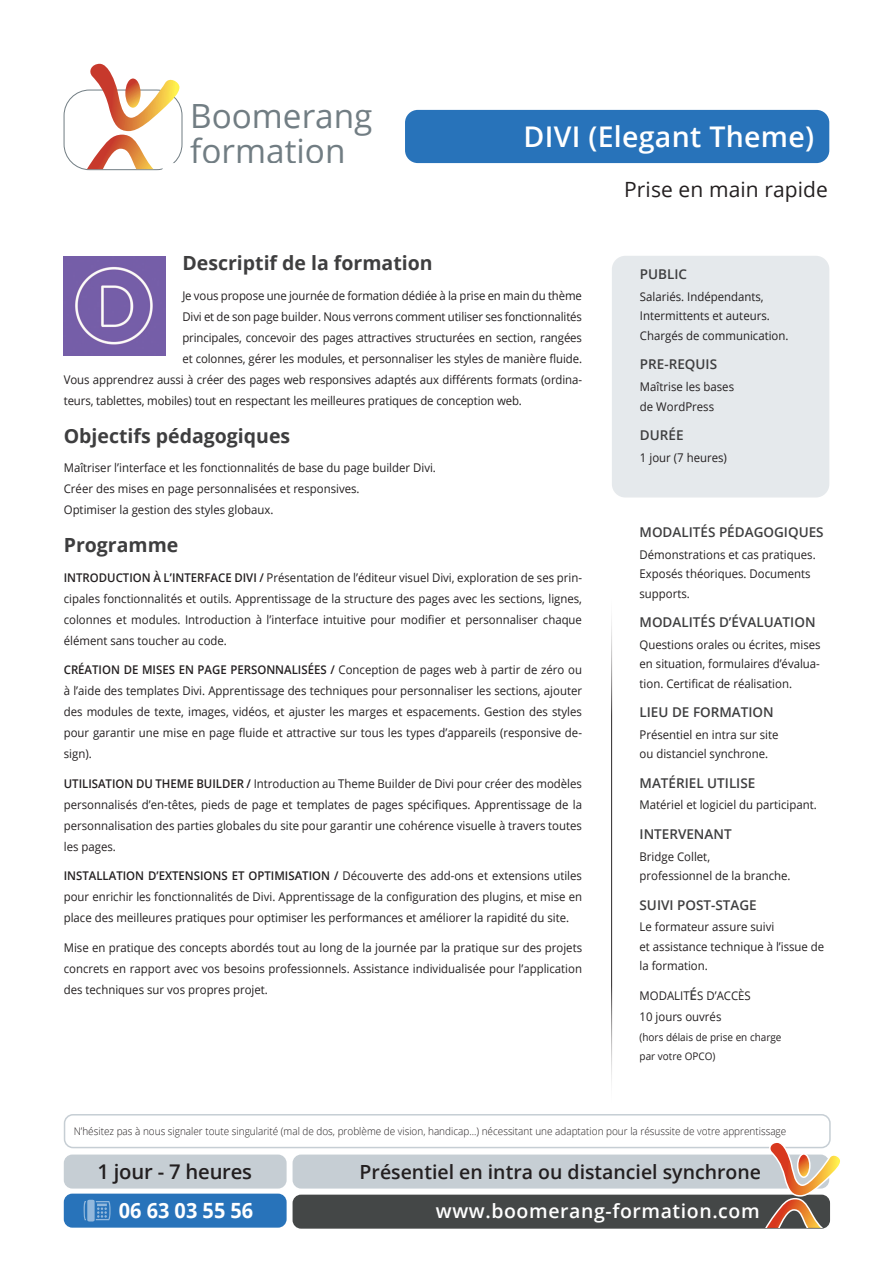
<style>
.page{position:relative;width:893px;height:1263px;background:#fff}
.page>*{position:absolute;margin:0;border:0;box-sizing:border-box;transform-origin:0 0}
.t1{font:33.3px/35px "Open Sans";color:#717d83}
.t2{font:600 28.5px "Open Sans";letter-spacing:.01em;color:#fff}
.t3{font:21px "Open Sans";letter-spacing:.005em;color:#231f20}
.t4{font:700 21px "Open Sans";color:#fff;scale:.95 1}
.t5{font:600 20.25px "Open Sans";letter-spacing:-.01em;color:#231f20}
.t6{font:700 19.5px "Open Sans";color:#3e3e3f}
.t7{font:600 19.5px "Open Sans";color:#231f20}
.t8{font:600 19.5px "Open Sans";letter-spacing:.03em;color:#fff}
.t9{font:600 13.5px "Open Sans";color:#3e3e3f}
.t10{font:12px/21px "Open Sans";color:#231f20;scale:.95 1}
.t11{font:300 10.5px "Open Sans";color:#231f20;scale:.95 1}
.t12{font:10.5px/19.5px "Open Sans";color:#231f20;scale:.95 1}
.s1{font-weight:600}
.s2{font-weight:600;font-size:13.5px;color:#3e3e3f}
</style>
<div class="page">
<div style="left:613px;top:257px;width:216px;height:240px;background:#e5e9ec;border-radius:13px"></div>
<div style="left:612px;top:256px;width:217px;height:241px;border:2px solid #c6ced4;border-radius:13px"></div>
<div style="left:293px;top:1194px;width:537px;height:35px;background:#444747;border-radius:9px"></div>
<div style="left:64px;top:1193px;width:223px;height:34px;background:#2873ba;border-radius:9px"></div>
<svg style="left:83px;top:1200px;width:28px;height:21px"></svg>
<hr style="left:611px;top:587px;width:1px;height:527px;background:#231f20">
<div style="left:293px;top:1154px;width:536px;height:34px;background:#c6ced4;border-radius:9px"></div>
<div style="left:64px;top:90px;width:118px;height:80px;border:1px solid #717d83;border-radius:25px"></div>
<svg style="left:87px;top:64px;width:92px;height:105px"></svg>
<div style="left:64px;top:1114px;width:767px;height:34px;border:2px solid #c6ced4;border-radius:9px"></div>
<svg style="left:765px;top:1141px;width:75px;height:87px"></svg>
<div style="left:797px;top:1153px;width:14px;height:25px;border:1px solid #fff;border-radius:50%"></div>
<div style="left:162px;top:163px;width:667px;height:53px;background:#fff;border-radius:9px"></div>
<div style="left:64px;top:1154px;width:223px;height:34px;background:#c6ced4;border-radius:9px"></div>
<div style="left:405px;top:110px;width:424px;height:53px;background:#2873ba;border-radius:13px"></div>
<img style="left:64px;top:256px;width:101px;height:100px">
<h1 class="t1" style="left:190px;top:98px;width:184px">Boomerang formation</h1>
<h2 class="t2" style="left:523px;top:117px;width:292px">DIVI (Elegant Theme)</h2>
<h3 class="t3" style="left:624px;top:175px;width:205px">Prise en main rapide</h3>
<h3 class="t6" style="left:182px;top:249px;width:252px">Descriptif de la formation</h3>
<p class="t10" style="left:182px;top:284px;width:422px">Je vous propose une journée de formation dédiée à la prise en main du thème</p>
<p class="t10" style="left:182px;top:305px;width:422px">Divi et de son page builder. Nous verrons comment utiliser ses fonctionnalités</p>
<p class="t10" style="left:182px;top:326px;width:422px">principales, concevoir des pages attractives structurées en section, rangées</p>
<p class="t10" style="left:182px;top:347px;width:422px">et colonnes, gérer les modules, et personnaliser les styles de manière fluide.</p>
<p class="t10" style="left:64px;top:368px;width:547px">Vous apprendrez aussi à créer des pages web responsives adaptés aux différents formats (ordina-</p>
<p class="t10" style="left:64px;top:389px;width:484px">teurs, tablettes, mobiles) tout en respectant les meilleures pratiques de conception web.</p>
<h3 class="t6" style="left:64px;top:422px;width:228px">Objectifs pédagogiques</h3>
<p class="t10" style="left:64px;top:457px;width:393px">Maîtriser l’interface et les fonctionnalités de base du page builder Divi.<br>Créer des mises en page personnalisées et responsives.<br>Optimiser la gestion des styles globaux.</p>
<h3 class="t6" style="left:64px;top:531px;width:116px">Programme</h3>
<p class="t10" style="left:64px;top:566px;width:547px;text-align:justify"><span class="s1">INTRODUCTION À L’INTERFACE DIVI /</span> Présentation de l’éditeur visuel Divi, exploration de ses prin&shy;cipales fonctionnalités et outils. Apprentissage de la structure des pages avec les sections, lignes, colonnes et modules. Introduction à l’interface intuitive pour modifier et personnaliser chaque élément sans toucher au code.</p>
<p class="t10" style="left:64px;top:659px;width:547px;text-align:justify"><span class="s1">CRÉATION DE MISES EN PAGE PERSONNALISÉES /</span> Conception de pages web à partir de zéro ou à l’aide des templates Divi. Apprentissage des techniques pour personnaliser les sections, ajouter des modules de texte, images, vidéos, et ajuster les marges et espacements. Gestion des styles pour garantir une mise en page fluide et attractive sur tous les types d’appareils (responsive de&shy;sign).</p>
<p class="t10" style="left:64px;top:773px;width:547px;text-align:justify"><span class="s1">UTILISATION DU THEME BUILDER /</span> Introduction au Theme Builder de Divi pour créer des modèles personnalisés d’en-têtes, pieds de page et templates de pages spécifiques. Apprentissage de la personnalisation des parties globales du site pour garantir une cohérence visuelle à travers toutes les pages.</p>
<p class="t10" style="left:64px;top:865px;width:547px;text-align:justify"><span class="s1">INSTALLATION D’EXTENSIONS ET OPTIMISATION /</span> Découverte des add-ons et extensions utiles pour enrichir les fonctionnalités de Divi. Apprentissage de la configuration des plugins, et mise en place des meilleures pratiques pour optimiser les performances et améliorer la rapidité du site.</p>
<p class="t10" style="left:64px;top:937px;width:547px;text-align:justify">Mise en pratique des concepts abordés tout au long de la journée par la pratique sur des projets concrets en rapport avec vos besoins professionnels. Assistance individualisée pour l’application des techniques sur vos propres projet.</p>
<p class="t9" style="left:640px;top:265px;width:49px">PUBLIC</p>
<p class="t10" style="left:640px;top:286px;width:158px;line-height:19.5px">Salariés. Indépendants,<br>Intermittents et auteurs.<br>Chargés de communication.</p>
<p class="t9" style="left:640px;top:355px;width:79px">PRE-REQUIS</p>
<p class="t10" style="left:640px;top:377px;width:101px;line-height:19.5px">Maîtrise les bases de WordPress</p>
<p class="t9" style="left:640px;top:426px;width:45px">DURÉE</p>
<p class="t10" style="left:640px;top:446px;width:93px">1 jour (7 heures)</p>
<p class="t9" style="left:639px;top:523px;width:186px">MODALITÉS PÉDAGOGIQUES</p>
<p class="t10" style="left:639px;top:544px;width:187px;line-height:19.5px">Démonstrations et cas pratiques.<br>Exposés théoriques. Documents supports.</p>
<p class="t9" style="left:639px;top:613px;width:178px">MODALITÉS D’ÉVALUATION</p>
<p class="t10" style="left:639px;top:634px;width:192px;line-height:19.5px;text-align:justify">Questions orales ou écrites, mises en situation, formulaires d’évalua&shy;tion. Certificat de réalisation.</p>
<p class="t9" style="left:639px;top:703px;width:136px">LIEU DE FORMATION</p>
<p class="t10" style="left:639px;top:724px;width:148px;line-height:19.5px">Présentiel en intra sur site ou distanciel synchrone.</p>
<p class="t9" style="left:639px;top:774px;width:117px">MATÉRIEL UTILISE</p>
<p class="t10" style="left:639px;top:794px;width:188px">Matériel et logiciel du participant.</p>
<p class="t9" style="left:639px;top:825px;width:94px">INTERVENANT</p>
<p class="t10" style="left:639px;top:846px;width:160px;line-height:19.5px">Bridge Collet,<br>professionnel de la branche.</p>
<p class="t9" style="left:639px;top:895px;width:119px">SUIVI POST-STAGE</p>
<p class="t10" style="left:639px;top:917px;width:196px;line-height:19.5px">Le formateur assure suivi<br>et assistance technique à l’issue de la formation.</p>
<p class="t10" style="left:639px;top:984px;width:119px;line-height:21.6px">MODALIT<span class="s2">É</span>S D’ACCÈS<br>10 jours ouvrés</p>
<p class="t12" style="left:639px;top:1027px;width:151px">(hors délais de prise en charge par votre OPCO)</p>
<p class="t11" style="left:74px;top:1124px;width:751px">N’hésitez pas à nous signaler toute singularité (mal de dos, problème de vision, handicap...) nécessitant une adaptation pour la résussite de votre apprentissage</p>
<h3 class="t5" style="left:97px;top:1158px;width:156px">1 jour - 7 heures</h3>
<h3 class="t7" style="left:360px;top:1158px;width:403px">Présentiel en intra ou distanciel synchrone</h3>
<h3 class="t4" style="left:119px;top:1195px;width:143px">06 63 03 55 56</h3>
<h3 class="t8" style="left:436px;top:1197px;width:325px">www.boomerang-formation.com</h3>
</div>
